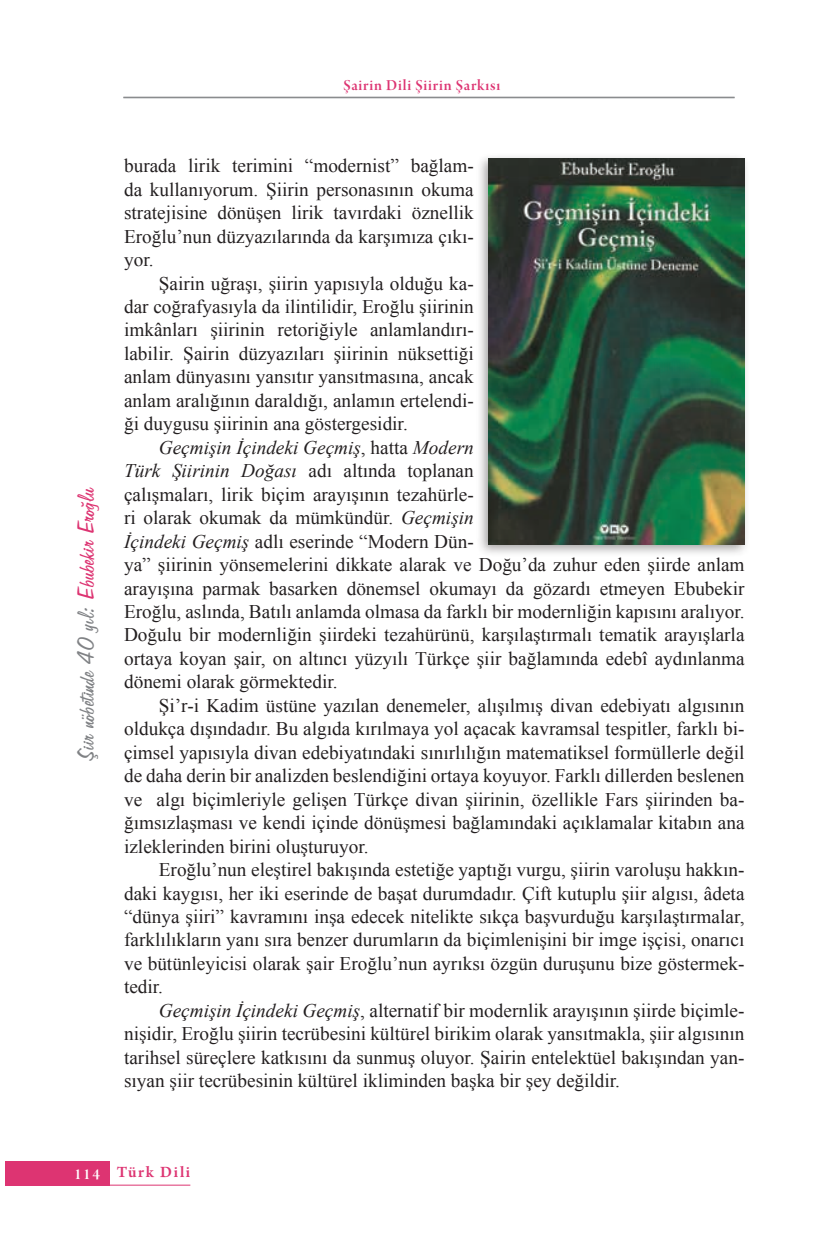
<style>
.page{position:relative;width:819px;height:1241px;background:#fff}
.page>*{position:absolute;margin:0;border:0;box-sizing:border-box;transform-origin:0 0}
.t1{font:26.25px "Freehand 575";color:#808285}
.t2{font:19.25px/23.4px "Times New Roman";color:#231f20;text-align:justify}
.t3{font:600 16.62px "Arno Pro";letter-spacing:.1em;color:#dd3472}
.t4{font:16.1px "Arno Pro Smbd Display";letter-spacing:.05em;color:#dd3472}
.s1{color:#dd3472}
.s2{font-style:italic}
</style>
<div class="page">
<hr style="left:123px;top:97px;width:611px;height:1px;background:#808285">
<div style="left:5px;top:1160px;width:104px;height:25px;background:#dd3472"></div>
<hr style="left:109px;top:1184px;width:81px;height:1px;background:#dd3472">
<div style="left:475px;top:153px;width:275px;height:404px;background:#231f20;opacity:.41"></div>
<img style="left:488px;top:159px;width:256px;height:385px">
<p class="t4" style="left:343px;top:77px;width:158px">Şairin Dili Şiirin Şarkısı</p>
<h1 class="t1" style="left:72px;top:759px;width:274px;rotate:-90deg">Şiir nöbetinde 40 yıl: <span class="s1">Ebubekir Eroğlu</span></h1>
<p class="t2" style="left:124px;top:154px;width:351px">burada lirik terimini “modernist” bağlam&shy;da kullanıyorum. Şiirin personasının okuma stratejisine dönüşen lirik tavırdaki öznellik Eroğlu’nun düzyazılarında da karşımıza çıkı&shy;yor.</p>
<p class="t2" style="left:124px;top:271px;width:351px;text-indent:35px">Şairin uğraşı, şiirin yapısıyla olduğu ka&shy;dar coğrafyasıyla da ilintilidir, Eroğlu şiirinin imkânları şiirinin retoriğiyle anlamlandırı&shy;labilir. Şairin düzyazıları şiirinin nüksettiği anlam dünyasını yansıtır yansıtmasına, ancak anlam aralığının daraldığı, anlamın ertelendi&shy;ği duygusu şiirinin ana göstergesidir.</p>
<p class="t2" style="left:124px;top:435px;width:622px;text-align:left;text-indent:35px"><span class="s2">Geçmişin İçindeki Geçmiş</span>, hatta <span class="s2">Modern<br>Türk Şiirinin Doğası</span> adı altında toplanan<br>çalışmaları, lirik biçim arayışının tezahürle-<br>ri olarak okumak da mümkündür. <span class="s2">Geçmişin<br>İçindeki Geçmiş</span> adlı eserinde “Modern Dün-<br>ya” şiirinin yönsemelerini dikkate alarak ve Doğu’da zuhur eden şiirde anlam arayışına parmak basarken dönemsel okumayı da gözardı etmeyen Ebubekir Eroğlu, aslında, Batılı anlamda olmasa da farklı bir modernliğin kapısını aralıyor.<br>Doğulu bir modernliğin şiirdeki tezahürünü, karşılaştırmalı tematik arayışlarla ortaya koyan şair, on altıncı yüzyılı Türkçe şiir bağlamında edebî aydınlanma dönemi olarak görmektedir.</p>
<p class="t2" style="left:124px;top:693px;width:622px;text-indent:35px">Şi’r-i Kadim üstüne yazılan denemeler, alışılmış divan edebiyatı algısının oldukça dışındadır. Bu algıda kırılmaya yol açacak kavramsal tespitler, farklı bi&shy;çimsel yapısıyla divan edebiyatındaki sınırlılığın matematiksel formüllerle değil de daha derin bir analizden beslendiğini ortaya koyuyor. Farklı dillerden beslenen ve algı biçimleriyle gelişen Türkçe divan şiirinin, özellikle Fars şiirinden ba&shy;ğımsızlaşması ve kendi içinde dönüşmesi bağlamındaki açıklamalar kitabın ana izleklerinden birini oluşturuyor.</p>
<p class="t2" style="left:124px;top:857px;width:622px;text-indent:35px">Eroğlu’nun eleştirel bakışında estetiğe yaptığı vurgu, şiirin varoluşu hakkın&shy;daki kaygısı, her iki eserinde de başat durumdadır. Çift kutuplu şiir algısı, âdeta “dünya şiiri” kavramını inşa edecek nitelikte sıkça başvurduğu karşılaştırmalar, farklılıkların yanı sıra benzer durumların da biçimlenişini bir imge işçisi, onarıcı ve bütünleyicisi olarak şair Eroğlu’nun ayrıksı özgün duruşunu bize göstermek&shy;tedir.</p>
<p class="t2" style="left:124px;top:998px;width:622px;text-indent:35px"><span class="s2">Geçmişin İçindeki Geçmiş</span>, alternatif bir modernlik arayışının şiirde biçimle&shy;nişidir, Eroğlu şiirin tecrübesini kültürel birikim olarak yansıtmakla, şiir algısının tarihsel süreçlere katkısını da sunmuş oluyor. Şairin entelektüel bakışından yan&shy;sıyan şiir tecrübesinin kültürel ikliminden başka bir şey değildir.</p>
<p class="t3" style="left:74px;top:1162px;width:118px"><sub>114</sub> Türk Dili</p>
</div>
